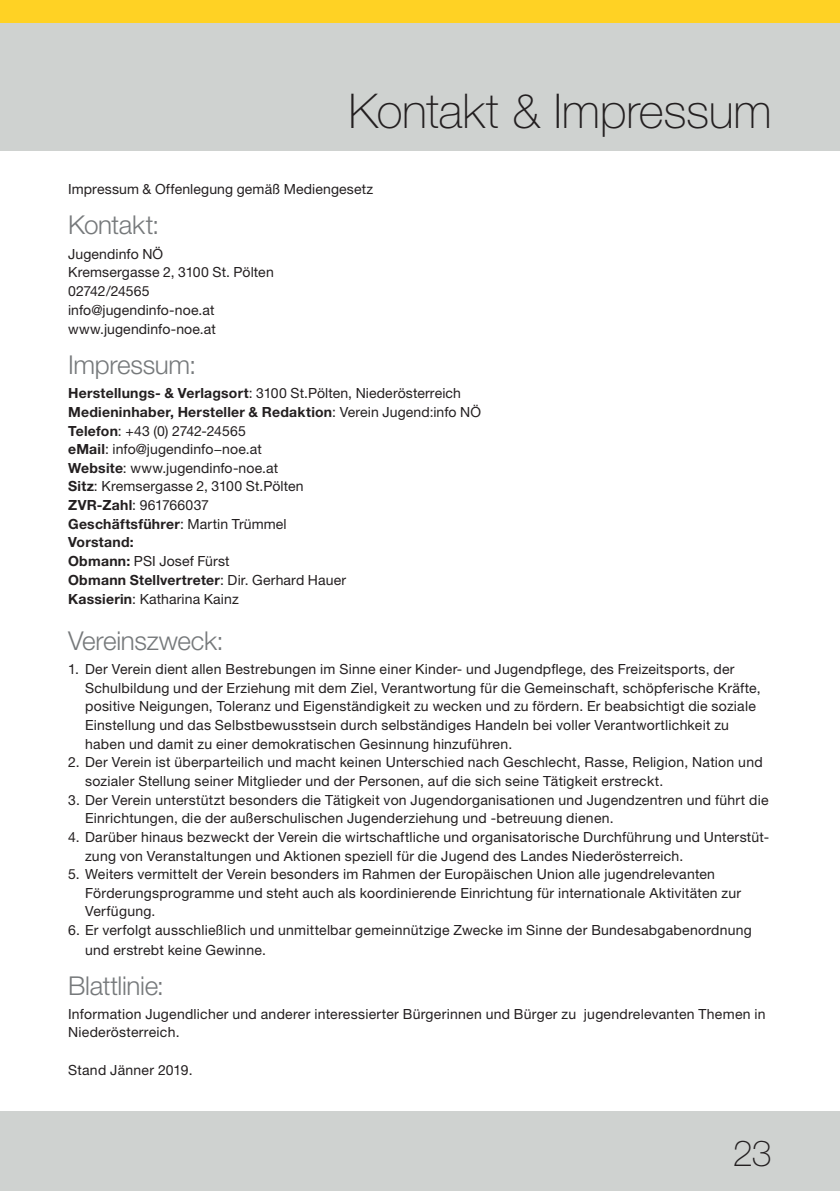
<style>
.page{position:relative;width:840px;height:1191px;background:#fff}
.page>*{position:absolute;margin:0;border:0;box-sizing:border-box;transform-origin:0 0}
.t1{font:100 48px "Helvetica Neue LT Std";letter-spacing:-.005em;color:#231f20}
.t2{font:100 36px "Helvetica Neue LT Std";color:#231f20}
.t3{font:300 26px "Helvetica Neue LT Std";letter-spacing:-.01em;color:#76797b}
.t4{font:14px/18.8px "Helvetica Neue LT Std";letter-spacing:.015em;color:#231f20}
.s1{font-weight:700}
</style>
<div class="page">
<div style="left:0;top:0;width:839px;height:150px;background:#cfd2d0"></div>
<div style="left:0;top:0;width:839px;height:23px;background:#ffd224"></div>
<div style="left:0;top:1111px;width:839px;height:80px;background:#cfd2d0"></div>
<h1 class="t1" style="left:348px;top:83px;width:424px">Kontakt &amp; Impressum</h1>
<p class="t4" style="left:68px;top:180px;width:306px">Impressum &amp; Offenlegung gemäß Mediengesetz</p>
<h3 class="t3" style="left:68px;top:209px;width:93px">Kontakt:</h3>
<p class="t4" style="left:68px;top:244px;width:207px">Jugendinfo NÖ<br>Kremsergasse 2, 3100 St. Pölten<br>02742/24565 info@jugendinfo-noe.at www.jugendinfo-noe.at</p>
<h3 class="t3" style="left:68px;top:349px;width:130px">Impressum:</h3>
<p class="t4" style="left:68px;top:384px;width:414px"><span class="s1">Herstellungs- &amp; Verlagsort</span>: 3100 St.Pölten, Niederösterreich <span class="s1">Medieninhaber, Hersteller &amp; Redaktion</span>: Verein Jugend:info NÖ <span class="s1">Telefon</span>: +43 (0) 2742-24565<br><span class="s1">eMail</span>: info@jugendinfo−noe.at<br><span class="s1">Website</span>: www.jugendinfo-noe.at<br><span class="s1">Sitz</span>: Kremsergasse 2, 3100 St.Pölten<br><span class="s1">ZVR-Zahl</span>: 961766037<br><span class="s1">Geschäftsführer</span>: Martin Trümmel<br><span class="s1">Vorstand:<br>Obmann:</span> PSI Josef Fürst<br><span class="s1">Obmann Stellvertreter</span>: Dir. Gerhard Hauer<br><span class="s1">Kassierin</span>: Katharina Kainz</p>
<h3 class="t3" style="left:68px;top:624px;width:157px">Vereinszweck:</h3>
<p class="t4" style="left:85px;top:659px;width:676px;text-indent:-17px">1. Der Verein dient allen Bestrebungen im Sinne einer Kinder- und Jugendpflege, des Freizeitsports, der Schulbildung und der Erziehung mit dem Ziel, Verantwortung für die Gemeinschaft, schöpferische Kräfte, positive Neigungen, Toleranz und Eigenständigkeit zu wecken und zu fördern. Er beabsichtigt die soziale Einstellung und das Selbstbewusstsein durch selbständiges Handeln bei voller Verantwortlichkeit zu haben und damit zu einer demokratischen Gesinnung hinzuführen.</p>
<p class="t4" style="left:85px;top:753px;width:678px;text-indent:-17px">2. Der Verein ist überparteilich und macht keinen Unterschied nach Geschlecht, Rasse, Religion, Nation und sozialer Stellung seiner Mitglieder und der Personen, auf die sich seine Tätigkeit erstreckt.</p>
<p class="t4" style="left:85px;top:790px;width:684px;text-indent:-17px">3. Der Verein unterstützt besonders die Tätigkeit von Jugendorganisationen und Jugendzentren und führt die<br>Einrichtungen, die der außerschulischen Jugenderziehung und -betreuung dienen.</p>
<p class="t4" style="left:85px;top:827px;width:685px;text-indent:-17px">4. Darüber hinaus bezweckt der Verein die wirtschaftliche und organisatorische Durchführung und Unterstüt&shy;zung von Veranstaltungen und Aktionen speziell für die Jugend des Landes Niederösterreich.</p>
<p class="t4" style="left:85px;top:864px;width:657px;text-indent:-17px">5. Weiters vermittelt der Verein besonders im Rahmen der Europäischen Union alle jugendrelevanten<br>Förderungsprogramme und steht auch als koordinierende Einrichtung für internationale Aktivitäten zur<br>Verfügung.</p>
<p class="t4" style="left:85px;top:920px;width:668px;line-height:19.4px;text-indent:-17px">6. Er verfolgt ausschließlich und unmittelbar gemeinnützige Zwecke im Sinne der Bundesabgabenordnung und erstrebt keine Gewinne.</p>
<h3 class="t3" style="left:68px;top:969px;width:98px">Blattlinie:</h3>
<p class="t4" style="left:68px;top:1004px;width:698px">Information Jugendlicher und anderer interessierter Bürgerinnen und Bürger zu jugendrelevanten Themen in<br>Niederösterreich.</p>
<p class="t4" style="left:68px;top:1060px;width:126px">Stand Jänner 2019.</p>
<h2 class="t2" style="left:732px;top:1132px;width:40px">23</h2>
</div>
